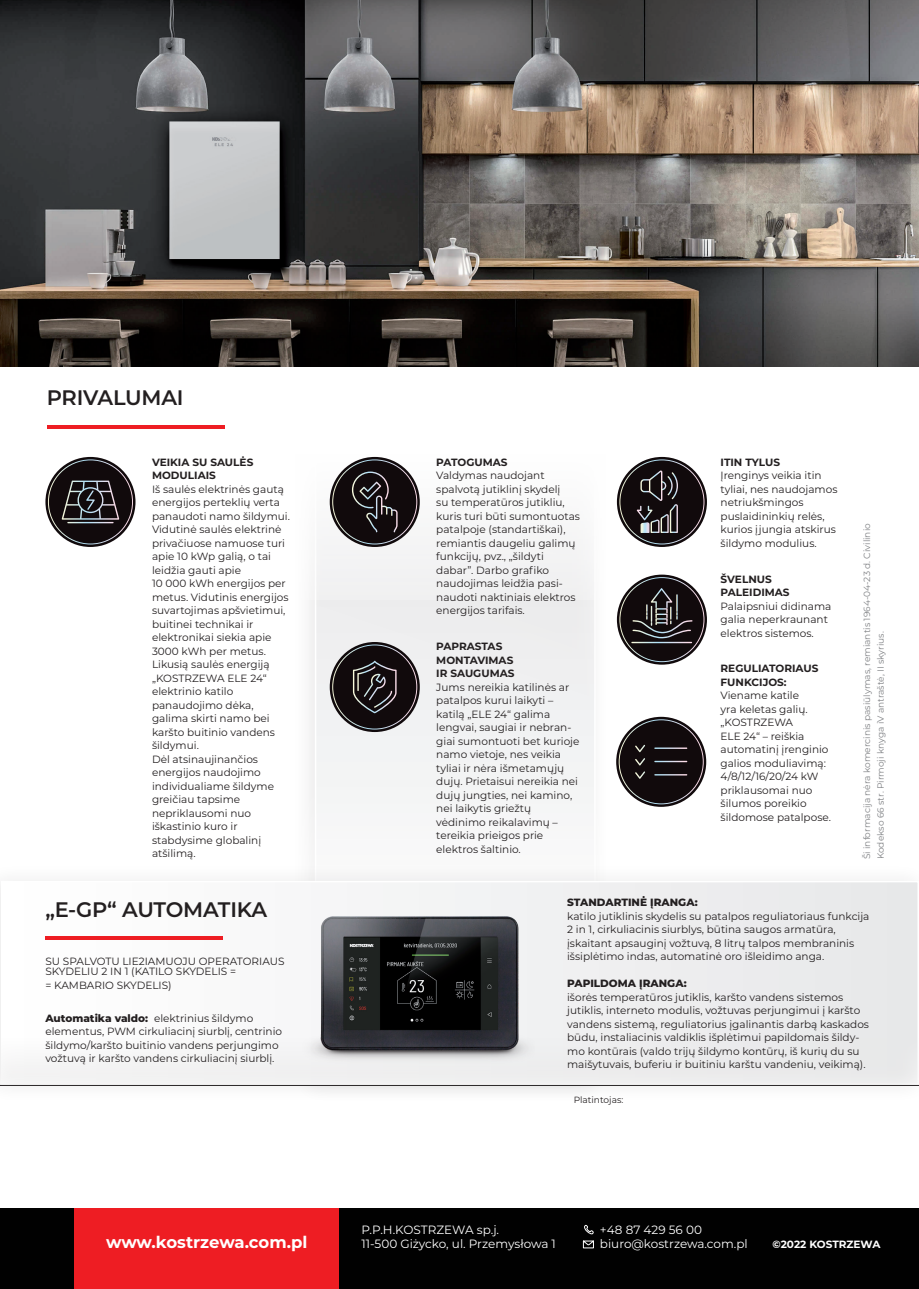
<style>
.page{position:relative;width:919px;height:1289px;background:#fff}
.page>*{position:absolute;margin:0;border:0;box-sizing:border-box;transform-origin:0 0}
.t1{font:600 21px "Montserrat";letter-spacing:-.01em;color:#231f20}
.t2{font:700 16.5px "Montserrat";letter-spacing:-.005em;color:#fff}
.t3{font:12px/14.4px "Montserrat";color:#fff}
.t4{font:10.5px/13.5px "Montserrat";color:#231f20}
.t5{font:700 10.5px/13.5px "Montserrat";color:#231f20}
.t6{font:800 10.5px "Montserrat";color:#231f20}
.t7{font:700 10.5px "Montserrat";color:#fff}
.t8{font:9px/13.5px "Montserrat";color:#808285}
.t9{font:9px "Montserrat";color:#231f20}
.s1{font-weight:800}
</style>
<div class="page">
<div style="left:315px;top:429px;width:280px;height:656px;background:#eeeeef"></div>
<div style="left:0;top:1208px;width:918px;height:80px;background:#010101"></div>
<div style="left:74px;top:1208px;width:265px;height:80px;background:#ee1d23"></div>
<div style="left:264px;top:404px;width:434px;height:196px;background:#fff"></div>
<div style="left:264px;top:673px;width:434px;height:412px;background:#f6f6f6"></div>
<img style="left:0;top:0;width:918px;height:367px">
<svg style="left:584px;top:1224px;width:10px;height:9px"></svg>
<svg style="left:582px;top:1240px;width:12px;height:8px"></svg>
<hr style="left:47px;top:425px;width:177px;height:4px;background:#ee1d23">
<div style="left:0;top:862px;width:918px;height:241px;background:#fafafa"></div>
<div style="left:2px;top:881px;width:916px;height:203px;background:linear-gradient(to right,#fdfdfd,#e7e8e9)"></div>
<div style="left:1px;top:880px;width:917px;height:205px;border:2px solid #fff"></div>
<img style="left:302px;top:916px;width:232px;height:147px">
<svg style="left:45px;top:457px;width:90px;height:90px"></svg>
<svg style="left:48px;top:459px;width:85px;height:85px;background:#4a4648"></svg>
<svg style="left:330px;top:457px;width:90px;height:90px"></svg>
<svg style="left:332px;top:459px;width:85px;height:85px;background:#454042"></svg>
<svg style="left:330px;top:642px;width:90px;height:90px"></svg>
<svg style="left:332px;top:644px;width:85px;height:85px;background:#443f41"></svg>
<svg style="left:617px;top:574px;width:90px;height:90px"></svg>
<svg style="left:619px;top:577px;width:85px;height:85px;background:#494547"></svg>
<svg style="left:616px;top:716px;width:90px;height:90px"></svg>
<svg style="left:618px;top:719px;width:85px;height:85px;background:#403b3d"></svg>
<svg style="left:617px;top:457px;width:90px;height:90px"></svg>
<svg style="left:619px;top:459px;width:85px;height:85px;background:#4b4648"></svg>
<hr style="left:45px;top:936px;width:178px;height:4px;background:#ee1d23">
<h1 class="t1" style="left:47px;top:383px;width:138px">PRIVALUMAI</h1>
<p class="t5" style="left:152px;top:454px;width:103px">VEIKIA SU SAULĖS<br>MODULIAIS</p>
<p class="t4" style="left:152px;top:482px;width:139px">Iš saulės elektrinės gautą energijos perteklių verta panaudoti namo šildymui.<br>Vidutinė saulės elektrinė privačiuose namuose turi apie 10 kWp galią, o tai leidžia gauti apie<br>10 000 kWh energijos per metus. Vidutinis energijos suvartojimas apšvietimui, buitinei technikai ir elektronikai siekia apie<br>3000 kWh per metus.<br>Likusią saulės energiją „KOSTRZEWA ELE 24“ elektrinio katilo panaudojimo dėka, galima skirti namo bei karšto buitinio vandens šildymui.<br>Dėl atsinaujinančios energijos naudojimo individualiame šildyme greičiau tapsime nepriklausomi nuo iškastinio kuro ir stabdysime globalinį atšilimą.</p>
<h1 class="t1" style="left:45px;top:894px;width:223px">„E-GP“ AUTOMATIKA</h1>
<p class="t4" style="left:45px;top:955px;width:240px;line-height:10.5px">SU SPALVOTU LIE2IAMUOJU OPERATORIAUS<br>SKYDELIU 2 IN 1 (KATILO SKYDELIS =</p>
<p class="t4" style="left:45px;top:977px;width:128px">= KAMBARIO SKYDELIS)</p>
<p class="t4" style="left:45px;top:1010px;width:238px"><span class="s1">Automatika valdo:</span> elektrinius šildymo elementus, PWM cirkuliacinį siurblį, centrinio šildymo/karšto buitinio vandens perjungimo vožtuvą ir karšto vandens cirkuliacinį siurblį.</p>
<p class="t5" style="left:436px;top:455px;width:73px">PATOGUMAS</p>
<p class="t4" style="left:436px;top:468px;width:145px">Valdymas naudojant spalvotą jutiklinį skydelį<br>su temperatūros jutikliu, kuris turi būti sumontuotas patalpoje (standartiškai), remiantis daugeliu galimų funkcijų, pvz., „šildyti dabar”. Darbo grafiko naudojimas leidžia pasi&shy;naudoti naktiniais elektros energijos tarifais.</p>
<p class="t5" style="left:436px;top:639px;width:80px">PAPRASTAS<br>MONTAVIMAS<br>IR SAUGUMAS</p>
<p class="t4" style="left:436px;top:679px;width:145px">Jums nereikia katilinės ar patalpos kurui laikyti – katilą „ELE 24“ galima lengvai, saugiai ir nebran&shy;giai sumontuoti bet kurioje namo vietoje, nes veikia tyliai ir nėra išmetamųjų dujų. Prietaisui nereikia nei dujų jungties, nei kamino, nei laikytis griežtų vėdinimo reikalavimų – tereikia prieigos prie elektros šaltinio.</p>
<p class="t5" style="left:720px;top:455px;width:61px">ITIN TYLUS</p>
<p class="t4" style="left:720px;top:468px;width:118px">Įrenginys veikia itin tyliai, nes naudojamos netriukšmingos puslaidininkių relės, kurios įjungia atskirus šildymo modulius.</p>
<p class="t5" style="left:720px;top:571px;width:70px">ŠVELNUS<br>PALEIDIMAS</p>
<p class="t4" style="left:720px;top:598px;width:112px">Palaipsniui didinama galia neperkraunant elektros sistemos.</p>
<p class="t5" style="left:720px;top:661px;width:99px">REGULIATORIAUS<br>FUNKCIJOS:</p>
<p class="t4" style="left:720px;top:688px;width:112px">Viename katile<br>yra keletas galių. „KOSTRZEWA<br>ELE 24“ – reiškia automatinį įrenginio galios moduliavimą:<br>4/8/12/16/20/24 kW priklausomai nuo šilumos poreikio šildomose patalpose.</p>
<p class="t8" style="left:859px;top:859px;width:337px;rotate:-90deg">Ši informacija nėra komercinis pasiūlymas, remiantis 1964-04-23 d. Civilinio<br>Kodekso 66 str. Pirmoji knyga iV antraštė, II skyrius.</p>
<p class="t6" style="left:567px;top:894px;width:132px">STANDARTINĖ ĮRANGA:</p>
<p class="t4" style="left:567px;top:909px;width:304px">katilo jutiklinis skydelis su patalpos reguliatoriaus funkcija 2 in 1, cirkuliacinis siurblys, būtina saugos armatūra, įskaitant apsauginį vožtuvą, 8 litrų talpos membraninis išsiplėtimo indas, automatinė oro išleidimo anga.</p>
<p class="t6" style="left:567px;top:976px;width:121px">PAPILDOMA ĮRANGA:</p>
<p class="t4" style="left:567px;top:990px;width:303px">išorės temperatūros jutiklis, karšto vandens sistemos jutiklis, interneto modulis, vožtuvas perjungimui į karšto vandens sistemą, reguliatorius įgalinantis darbą kaskados būdu, instaliacinis valdiklis išplėtimui papildomais šildy&shy;mo kontūrais (valdo trijų šildymo kontūrų, iš kurių du su maišytuvais, buferiu ir buitiniu karštu vandeniu, veikimą).</p>
<p class="t9" style="left:573px;top:1093px;width:51px">Platintojas:</p>
<h2 class="t2" style="left:106px;top:1230px;width:203px">www.kostrzewa.com.pl</h2>
<p class="t3" style="left:361px;top:1221px;width:196px">P.P.H.KOSTRZEWA sp.j.<br>11-500 Giżycko, ul. Przemysłowa 1</p>
<p class="t3" style="left:600px;top:1221px;width:149px">+48 87 429 56 00 biuro@kostrzewa.com.pl</p>
<p class="t7" style="left:772px;top:1236px;width:109px">©2022 KOSTRZEWA</p>
</div>
